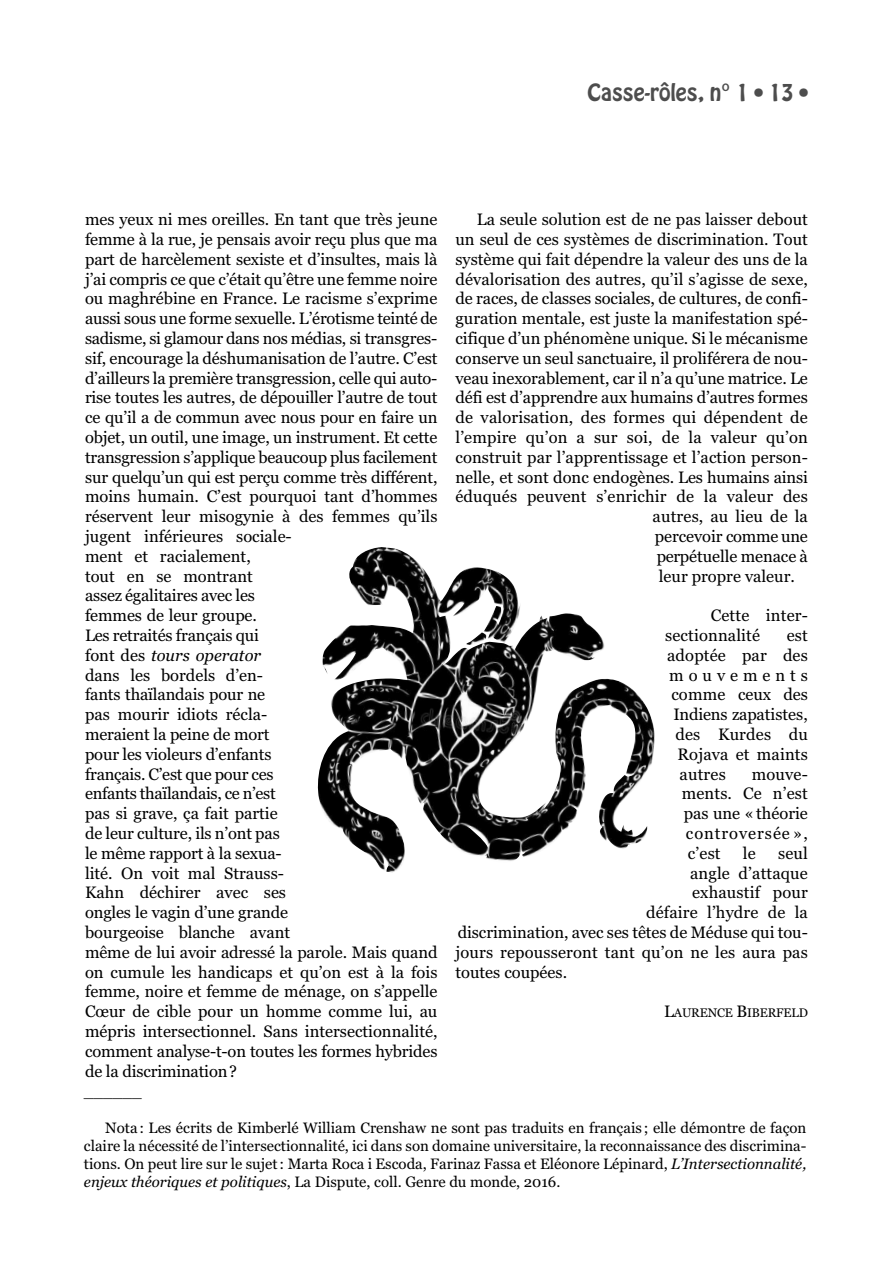
<style>
.page{position:relative;width:893px;height:1263px;background:#fff}
.page>*{position:absolute;margin:0;border:0;box-sizing:border-box;transform-origin:0 0}
.t1{font:21px "Hobo Std";color:#4d4d4d}
.t2{font:16.5px/19.8px "Georgia";color:#000}
.t3{font:16.5px "Georgia";letter-spacing:.06em;color:#000}
.t4{font:16.5px "Georgia";letter-spacing:.3em;color:#000}
.t5{font:15px/18px "Georgia";color:#000;text-align:justify}
.t6{font:12.3px "Georgia";letter-spacing:-.015em;color:#000}
.s1{font-style:italic}
.s2{font-size:16.5px}
</style>
<div class="page">
<img style="left:317px;top:547px;width:338px;height:325px">
<p class="t1" style="left:588px;top:84px;width:222px">Casse-rôles, n° 1 • 13 •</p>
<p class="t2" style="left:85px;top:209px;width:354px">mes yeux ni mes oreilles. En tant que très jeune femme à la rue, je pensais avoir reçu plus que ma part de harcèlement sexiste et d’insultes, mais là j’ai compris ce que c’était qu’être une femme noire ou maghrébine en France. Le racisme s’exprime aussi sous une forme sexuelle. L’érotisme teinté de sadisme, si glamour dans nos médias, si transgres&shy;sif, encourage la déshumanisation de l’autre. C’est d’ailleurs la première transgression, celle qui auto&shy;rise toutes les autres, de dépouiller l’autre de tout ce qu’il a de commun avec nous pour en faire un objet, un outil, une image, un instrument. Et cette transgression s’applique beaucoup plus facilement sur quelqu’un qui est perçu comme très différent, moins humain. C’est pourquoi tant d’hommes réservent leur misogynie à des femmes qu’ils jugent inférieures sociale-<br>ment et racialement,<br>tout en se montrant<br>assez égalitaires avec les<br>femmes de leur groupe.<br>Les retraités français qui<br>font des <span class="s1">tours operator<br></span>dans les bordels d’en-<br>fants thaïlandais pour ne<br>pas mourir idiots récla-<br>meraient la peine de mort<br>pour les violeurs d’enfants<br>français. C’est que pour ces<br>enfants thaïlandais, ce n’est<br>pas si grave, ça fait partie<br>de leur culture, ils n’ont pas<br>le même rapport à la sexua-<br>lité. On voit mal Strauss-<br>Kahn déchirer avec ses<br>ongles le vagin d’une grande<br>bourgeoise blanche avant<br>même de lui avoir adressé la parole. Mais quand on cumule les handicaps et qu’on est à la fois femme, noire et femme de ménage, on s’appelle Cœur de cible pour un homme comme lui, au mépris intersectionnel. Sans intersectionnalité, comment analyse-t-on toutes les formes hybrides de la discrimination?</p>
<p class="t2" style="left:477px;top:209px;width:333px">La seule solution est de ne pas laisser debout</p>
<p class="t2" style="left:455px;top:229px;width:354px">un seul de ces systèmes de discrimination. Tout</p>
<p class="t2" style="left:455px;top:249px;width:354px">système qui fait dépendre la valeur des uns de la</p>
<p class="t2" style="left:455px;top:269px;width:354px">dévalorisation des autres, qu’il s’agisse de sexe,</p>
<p class="t2" style="left:455px;top:289px;width:354px">de races, de classes sociales, de cultures, de confi-</p>
<p class="t2" style="left:455px;top:308px;width:354px">guration mentale, est juste la manifestation spé-</p>
<p class="t2" style="left:455px;top:328px;width:354px">cifique d’un phénomène unique. Si le mécanisme</p>
<p class="t2" style="left:455px;top:348px;width:354px">conserve un seul sanctuaire, il proliférera de nou-</p>
<p class="t2" style="left:455px;top:368px;width:354px">veau inexorablement, car il n’a qu’une matrice. Le</p>
<p class="t2" style="left:455px;top:388px;width:354px">défi est d’apprendre aux humains d’autres formes</p>
<p class="t2" style="left:455px;top:407px;width:354px">de valorisation, des formes qui dépendent de</p>
<p class="t2" style="left:455px;top:427px;width:354px">l’empire qu’on a sur soi, de la valeur qu’on</p>
<p class="t2" style="left:455px;top:447px;width:354px">construit par l’apprentissage et l’action person-</p>
<p class="t2" style="left:455px;top:467px;width:354px">nelle, et sont donc endogènes. Les humains ainsi</p>
<p class="t2" style="left:455px;top:487px;width:354px">éduqués peuvent s’enrichir de la valeur des</p>
<p class="t2" style="left:653px;top:506px;width:157px">autres, au lieu de la</p>
<p class="t2" style="left:655px;top:526px;width:155px">percevoir comme une</p>
<p class="t2" style="left:657px;top:546px;width:153px">perpétuelle menace à</p>
<p class="t2" style="left:659px;top:566px;width:138px">leur propre valeur.</p>
<p class="t2" style="left:665px;top:605px;width:144px;text-indent:46px">Cette inter&shy;sectionnalité</p>
<p class="t2" style="left:787px;top:625px;width:23px">est</p>
<p class="t2" style="left:667px;top:645px;width:142px">adoptée par des</p>
<p class="t4" style="left:669px;top:665px;width:140px">mouvements</p>
<p class="t2" style="left:671px;top:685px;width:138px">comme ceux des</p>
<p class="t2" style="left:673px;top:704px;width:136px">Indiens zapatistes,</p>
<p class="t2" style="left:675px;top:724px;width:134px">des Kurdes du</p>
<p class="t2" style="left:678px;top:744px;width:132px">Rojava et maints</p>
<p class="t2" style="left:680px;top:764px;width:48px">autres</p>
<p class="t2" style="left:752px;top:764px;width:58px">mouve-</p>
<p class="t2" style="left:682px;top:784px;width:128px">ments. Ce n’est</p>
<p class="t2" style="left:684px;top:803px;width:126px">pas une «théorie</p>
<p class="t3" style="left:686px;top:824px;width:124px">controversée »,</p>
<p class="t2" style="left:688px;top:843px;width:34px">c’est</p>
<p class="t2" style="left:743px;top:843px;width:14px">le</p>
<p class="t2" style="left:778px;top:843px;width:31px">seul</p>
<p class="t2" style="left:690px;top:863px;width:119px">angle d’attaque</p>
<p class="t2" style="left:692px;top:883px;width:117px">exhaustif pour</p>
<p class="t2" style="left:646px;top:902px;width:163px">défaire l’hydre de la</p>
<p class="t2" style="left:458px;top:922px;width:352px">discrimination, avec ses têtes de Méduse qui tou-</p>
<p class="t2" style="left:455px;top:942px;width:354px">jours repousseront tant qu’on ne les aura pas</p>
<p class="t2" style="left:455px;top:962px;width:113px">toutes coupées.</p>
<p class="t6" style="left:664px;top:1006px;width:145px"><span class="s2">L</span>AuRENCE <span class="s2">B</span>IBERFELD</p>
<p class="t5" style="left:84px;top:1083px;width:59px">______</p>
<p class="t5" style="left:84px;top:1119px;width:724px;text-indent:21px">Nota: Les écrits de Kimberlé William Crenshaw ne sont pas traduits en français ; elle démontre de façon claire la nécessité de l’intersectionnalité, ici dans son domaine universitaire, la reconnaissance des discrimina&shy;tions. On peut lire sur le sujet: Marta Roca i Escoda, Farinaz Fassa et Eléonore Lépinard, <span class="s1">L’Intersectionnalité, enjeux théoriques et politiques</span>, La Dispute, coll. Genre du monde, 2016.</p>
</div>
